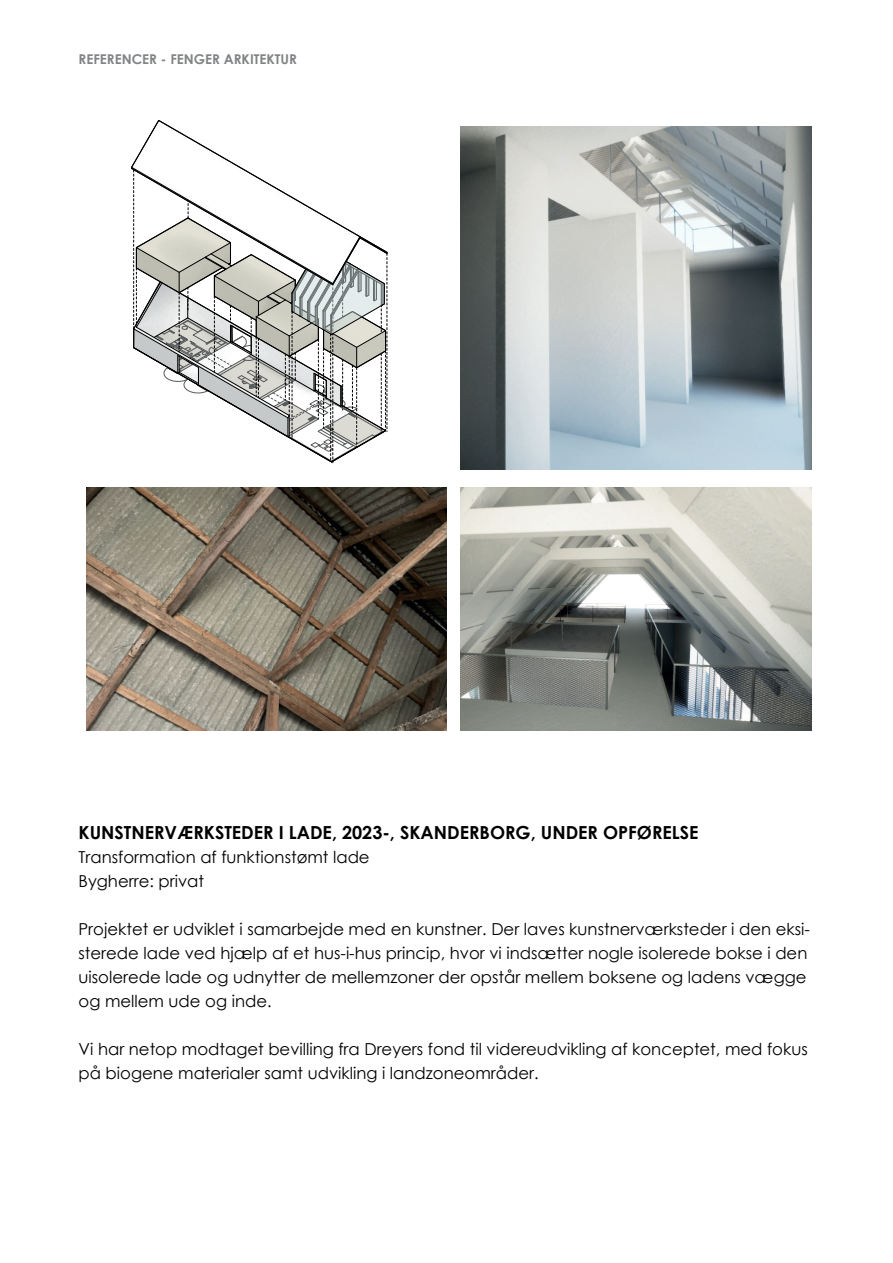
<style>
.page{position:relative;width:893px;height:1263px;background:#fff}
.page>*{position:absolute;margin:0;border:0;box-sizing:border-box;transform-origin:0 0}
.t1{font:700 18px "Century Gothic";color:#000001}
.t2{font:16.5px/24px "Century Gothic";color:#000001}
.t3{font:700 13.5px "Century Gothic";color:#818485}
</style>
<div class="page">
<svg style="left:131px;top:120px;width:257px;height:343px"></svg>
<img style="left:460px;top:488px;width:351px;height:243px">
<img style="left:460px;top:126px;width:351px;height:344px">
<img style="left:86px;top:488px;width:360px;height:243px">
<p class="t3" style="left:79px;top:49px;width:220px">REFERENCER - FENGER ARKITEKTUR</p>
<p class="t1" style="left:79px;top:818px;width:621px">KUNSTNERVÆRKSTEDER I LADE, 2023-, SKANDERBORG, UNDER OPFØRELSE</p>
<p class="t2" style="left:79px;top:844px;width:293px">Transformation af funktionstømt lade<br>Bygherre: privat</p>
<p class="t2" style="left:79px;top:916px;width:733px">Projektet er udviklet i samarbejde med en kunstner. Der laves kunstnerværksteder i den eksi&shy;sterede lade ved hjælp af et hus-i-hus princip, hvor vi indsætter nogle isolerede bokse i den uisolerede lade og udnytter de mellemzoner der opstår mellem boksene og ladens vægge og mellem ude og inde.</p>
<p class="t2" style="left:79px;top:1036px;width:731px">Vi har netop modtaget bevilling fra Dreyers fond til videreudvikling af konceptet, med fokus på biogene materialer samt udvikling i landzoneområder.</p>
</div>
